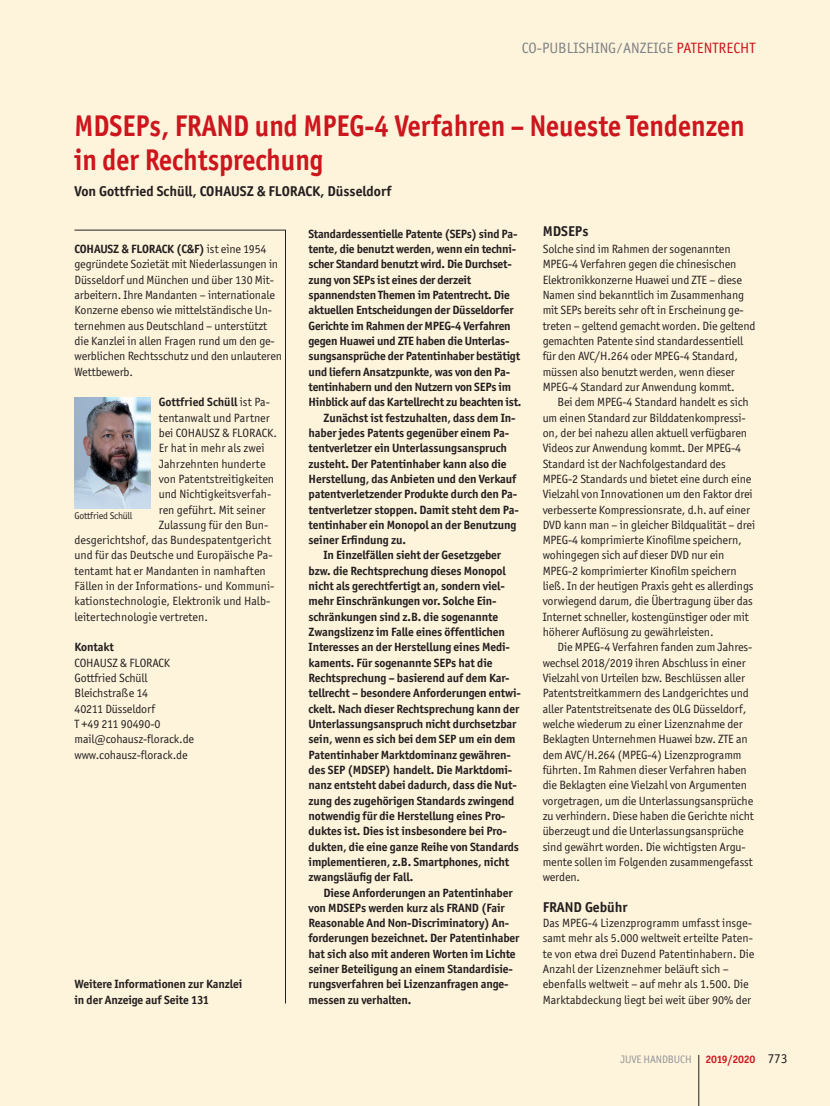
<style>
.page{position:relative;width:830px;height:1106px;background:#fff}
.page>*{position:absolute;margin:0;border:0;box-sizing:border-box;transform-origin:0 0}
.t1{font:700 30px/34.5px "Officina Sans ITC Std";color:#cd151d;scale:.9 1}
.t2{font:15px "Officina Sans ITC Std";color:#808285}
.t3{font:700 14.25px "Officina Sans ITC Std";color:#231f20}
.t4{font:12px/15.3px "Officina Sans ITC Std";letter-spacing:-.01em;color:#231f20}
.t5{font:700 12px/15.3px "Officina Sans ITC Std";letter-spacing:-.01em;color:#231f20}
.t6{font:10.8px "Officina Sans ITC Std";letter-spacing:-.01em;color:#939598}
.t7{font:700 10.8px "Officina Sans ITC Std";letter-spacing:-.01em;color:#cd151d}
.t8{font:9.75px "Officina Sans ITC Std";letter-spacing:-.02em;color:#231f20}
.s1{color:#cd151d}
.s2{font-weight:700}
.s3{font-weight:400}
.s4{font-weight:400;font-size:13.5px;color:#231f20}
</style>
<div class="page">
<div style="left:0;top:0;width:829px;height:1106px;background:#fef4db"></div>
<hr style="left:698px;top:1054px;width:1px;height:52px;background:#231f20">
<img style="left:74px;top:397px;width:76px;height:111px">
<hr style="left:285px;top:230px;width:1px;height:773px;background:#231f20">
<hr style="left:74px;top:230px;width:211px;height:1px;background:#231f20">
<p class="t2" style="left:521px;top:40px;width:235px">CO-PUBLISHING⁄ANZEIGE <span class="s1">PATENTRECHT</span></p>
<h1 class="t1" style="left:74px;top:108px;width:745px">MDSEPs, FRAND und MPEG-4 Verfahren – Neueste Tendenzen in der Rechtsprechung</h1>
<p class="t3" style="left:74px;top:182px;width:318px">Von Gottfried Schüll, COHAUSZ &amp; FLORACK, Düsseldorf</p>
<p class="t4" style="left:74px;top:241px;width:209px"><span class="s2">COHAUSZ &amp; FLORACK (C&amp;F)</span> ist eine 1954 gegründete Sozietät mit Niederlassungen in Düsseldorf und München und über 130 Mit&shy;arbeitern. Ihre Mandanten – internationale Konzerne ebenso wie mittelständische Un&shy;ternehmen aus Deutschland – unterstützt die Kanzlei in allen Fragen rund um den ge&shy;werblichen Rechtsschutz und den unlauteren Wettbewerb.</p>
<p class="t5" style="left:159px;top:394px;width:113px">Gottfried Schüll <span class="s3">ist Pa-</span></p>
<p class="t4" style="left:159px;top:410px;width:112px">tentanwalt und Partner</p>
<p class="t4" style="left:159px;top:425px;width:120px">bei COHAUSZ &amp; FLORACK.</p>
<p class="t4" style="left:159px;top:440px;width:107px">Er hat in mehr als zwei</p>
<p class="t4" style="left:159px;top:456px;width:108px">Jahrzehnten hunderte</p>
<p class="t4" style="left:159px;top:471px;width:117px">von Patentstreitigkeiten</p>
<p class="t4" style="left:159px;top:486px;width:114px">und Nichtigkeitsverfah-</p>
<p class="t4" style="left:159px;top:502px;width:108px">ren geführt. Mit seiner</p>
<p class="t4" style="left:159px;top:517px;width:111px">Zulassung für den Bun-</p>
<p class="t4" style="left:74px;top:532px;width:198px">desgerichtshof, das Bundespatentgericht</p>
<p class="t4" style="left:74px;top:547px;width:199px">und für das Deutsche und Europäische Pa-</p>
<p class="t4" style="left:74px;top:563px;width:193px">tentamt hat er Mandanten in namhaften</p>
<p class="t4" style="left:74px;top:578px;width:201px">Fällen in der Informations- und Kommuni-</p>
<p class="t4" style="left:74px;top:593px;width:196px">kationstechnologie, Elektronik und Halb-</p>
<p class="t4" style="left:74px;top:609px;width:135px">leitertechnologie vertreten.</p>
<p class="t5" style="left:74px;top:639px;width:41px">Kontakt</p>
<p class="t4" style="left:74px;top:655px;width:121px">COHAUSZ &amp; FLORACK<br>Gottfried Schüll<br>Bleichstraße 14<br>40211 Düsseldorf<br>T +49 211 90490-0 mail@cohausz-florack.de www.cohausz-florack.de</p>
<p class="t8" style="left:74px;top:510px;width:59px">Gottfried Schüll</p>
<p class="t5" style="left:74px;top:976px;width:169px">Weitere Informationen zur Kanzlei in der Anzeige auf Seite 131</p>
<p class="t5" style="left:308px;top:226px;width:210px">Standardessentielle Patente (SEPs) sind Pa-</p>
<p class="t5" style="left:308px;top:241px;width:209px">tente, die benutzt werden, wenn ein techni-</p>
<p class="t5" style="left:308px;top:256px;width:204px">scher Standard benutzt wird. Die Durchset-</p>
<p class="t5" style="left:308px;top:272px;width:164px">zung von SEPs ist eines der derzeit</p>
<p class="t5" style="left:308px;top:287px;width:202px">spannendsten Themen im Patentrecht. Die</p>
<p class="t5" style="left:308px;top:302px;width:206px">aktuellen Entscheidungen der Düsseldorfer</p>
<p class="t5" style="left:308px;top:318px;width:203px">Gerichte im Rahmen der MPEG-4 Verfahren</p>
<p class="t5" style="left:308px;top:333px;width:202px">gegen Huawei und ZTE haben die Unterlas-</p>
<p class="t5" style="left:308px;top:348px;width:213px">sungsansprüche der Patentinhaber bestätigt</p>
<p class="t5" style="left:308px;top:364px;width:203px">und liefern Ansatzpunkte, was von den Pa-</p>
<p class="t5" style="left:308px;top:379px;width:204px">tentinhabern und den Nutzern von SEPs im</p>
<p class="t5" style="left:308px;top:394px;width:214px">Hinblick auf das Kartellrecht zu beachten ist.</p>
<p class="t5" style="left:323px;top:410px;width:193px">Zunächst ist festzuhalten, dass dem In-</p>
<p class="t5" style="left:308px;top:425px;width:202px">haber jedes Patents gegenüber einem Pa-</p>
<p class="t5" style="left:308px;top:440px;width:200px">tentverletzer ein Unterlassungsanspruch</p>
<p class="t5" style="left:308px;top:456px;width:199px">zusteht. Der Patentinhaber kann also die</p>
<p class="t5" style="left:308px;top:471px;width:209px">Herstellung, das Anbieten und den Verkauf</p>
<p class="t5" style="left:308px;top:486px;width:210px">patentverletzender Produkte durch den Pa-</p>
<p class="t5" style="left:308px;top:501px;width:212px">tentverletzer stoppen. Damit steht dem Pa-</p>
<p class="t5" style="left:308px;top:517px;width:209px">tentinhaber ein Monopol an der Benutzung</p>
<p class="t5" style="left:308px;top:532px;width:99px">seiner Erfindung zu.</p>
<p class="t5" style="left:323px;top:547px;width:179px">In Einzelfällen sieht der Gesetzgeber</p>
<p class="t5" style="left:308px;top:563px;width:198px">bzw. die Rechtsprechung dieses Monopol</p>
<p class="t5" style="left:308px;top:578px;width:198px">nicht als gerechtfertigt an, sondern viel-</p>
<p class="t5" style="left:308px;top:593px;width:189px">mehr Einschränkungen vor. Solche Ein-</p>
<p class="t5" style="left:308px;top:609px;width:191px">schränkungen sind z.B. die sogenannte</p>
<p class="t5" style="left:308px;top:624px;width:198px">Zwangslizenz im Falle eines öffentlichen</p>
<p class="t5" style="left:308px;top:639px;width:203px">Interesses an der Herstellung eines Medi-</p>
<p class="t5" style="left:308px;top:655px;width:185px">kaments. Für sogenannte SEPs hat die</p>
<p class="t5" style="left:308px;top:670px;width:202px">Rechtsprechung – basierend auf dem Kar-</p>
<p class="t5" style="left:308px;top:685px;width:214px">tellrecht – besondere Anforderungen entwi-</p>
<p class="t5" style="left:308px;top:701px;width:212px">ckelt. Nach dieser Rechtsprechung kann der</p>
<p class="t5" style="left:308px;top:716px;width:209px">Unterlassungsanspruch nicht durchsetzbar</p>
<p class="t5" style="left:308px;top:731px;width:208px">sein, wenn es sich bei dem SEP um ein dem</p>
<p class="t5" style="left:308px;top:746px;width:204px">Patentinhaber Marktdominanz gewähren-</p>
<p class="t5" style="left:308px;top:762px;width:205px">des SEP (MDSEP) handelt. Die Marktdomi-</p>
<p class="t5" style="left:308px;top:777px;width:210px">nanz entsteht dabei dadurch, dass die Nut-</p>
<p class="t5" style="left:308px;top:792px;width:207px">zung des zugehörigen Standards zwingend</p>
<p class="t5" style="left:308px;top:808px;width:198px">notwendig für die Herstellung eines Pro-</p>
<p class="t5" style="left:308px;top:823px;width:200px">duktes ist. Dies ist insbesondere bei Pro-</p>
<p class="t5" style="left:308px;top:838px;width:212px">dukten, die eine ganze Reihe von Standards</p>
<p class="t5" style="left:308px;top:854px;width:202px">implementieren, z.B. Smartphones, nicht</p>
<p class="t5" style="left:308px;top:869px;width:106px">zwangsläufig der Fall.</p>
<p class="t5" style="left:323px;top:884px;width:190px">Diese Anforderungen an Patentinhaber</p>
<p class="t5" style="left:308px;top:900px;width:197px">von MDSEPs werden kurz als FRAND (Fair</p>
<p class="t5" style="left:308px;top:915px;width:202px">Reasonable And Non-Discriminatory) An-</p>
<p class="t5" style="left:308px;top:930px;width:212px">forderungen bezeichnet. Der Patentinhaber</p>
<p class="t5" style="left:308px;top:946px;width:208px">hat sich also mit anderen Worten im Lichte</p>
<p class="t5" style="left:308px;top:961px;width:206px">seiner Beteiligung an einem Standardisie-</p>
<p class="t5" style="left:308px;top:976px;width:201px">rungsverfahren bei Lizenzanfragen ange-</p>
<p class="t5" style="left:308px;top:991px;width:104px">messen zu verhalten.</p>
<p class="t3" style="left:542px;top:223px;width:47px">MDSEPs</p>
<p class="t4" style="left:542px;top:241px;width:214px">Solche sind im Rahmen der sogenannten MPEG-4 Verfahren gegen die chinesischen Elektronikkonzerne Huawei und ZTE – diese Namen sind bekanntlich im Zusammenhang mit SEPs bereits sehr oft in Erscheinung ge&shy;treten – geltend gemacht worden. Die geltend gemachten Patente sind standardessentiell für den AVC/H.264 oder MPEG-4 Standard, müssen also benutzt werden, wenn dieser MPEG-4 Standard zur Anwendung kommt.</p>
<p class="t4" style="left:542px;top:394px;width:214px;text-indent:15px">Bei dem MPEG-4 Standard handelt es sich um einen Standard zur Bilddatenkompressi&shy;on, der bei nahezu allen aktuell verfügbaren Videos zur Anwendung kommt. Der MPEG-4<br>Standard ist der Nachfolgestandard des MPEG-2 Standards und bietet eine durch eine Vielzahl von Innovationen um den Faktor drei verbesserte Kompressionsrate, d.h. auf einer DVD kann man – in gleicher Bildqualität – drei MPEG-4 komprimierte Kinofilme speichern, wohingegen sich auf dieser DVD nur ein MPEG-2 komprimierter Kinofilm speichern ließ. In der heutigen Praxis geht es allerdings vorwiegend darum, die Übertragung über das Internet schneller, kostengünstiger oder mit höherer Auflösung zu gewährleisten.</p>
<p class="t4" style="left:542px;top:639px;width:212px;text-indent:15px">Die MPEG-4 Verfahren fanden zum Jahres&shy;wechsel 2018/2019 ihren Abschluss in einer Vielzahl von Urteilen bzw. Beschlüssen aller Patentstreitkammern des Landgerichtes und aller Patentstreitsenate des OLG Düsseldorf, welche wiederum zu einer Lizenznahme der Beklagten Unternehmen Huawei bzw. ZTE an dem AVC/H.264 (MPEG-4) Lizenzprogramm führten. Im Rahmen dieser Verfahren haben die Beklagten eine Vielzahl von Argumenten vorgetragen, um die Unterlassungsansprüche zu verhindern. Diese haben die Gerichte nicht überzeugt und die Unterlassungsansprüche sind gewährt worden. Die wichtigsten Argu&shy;mente sollen im Folgenden zusammengefasst werden.</p>
<p class="t3" style="left:542px;top:898px;width:86px">FRAND Gebühr</p>
<p class="t4" style="left:542px;top:915px;width:213px">Das MPEG-4 Lizenzprogramm umfasst insge&shy;samt mehr als 5.000 weltweit erteilte Paten&shy;te von etwa drei Duzend Patentinhabern. Die Anzahl der Lizenznehmer beläuft sich – ebenfalls weltweit – auf mehr als 1.500. Die Marktabdeckung liegt bei weit über 90% der</p>
<p class="t6" style="left:620px;top:1053px;width:73px">JUVE HANDBUCH</p>
<p class="t7" style="left:705px;top:1053px;width:83px">2019/2020 <span class="s4">773</span></p>
</div>
